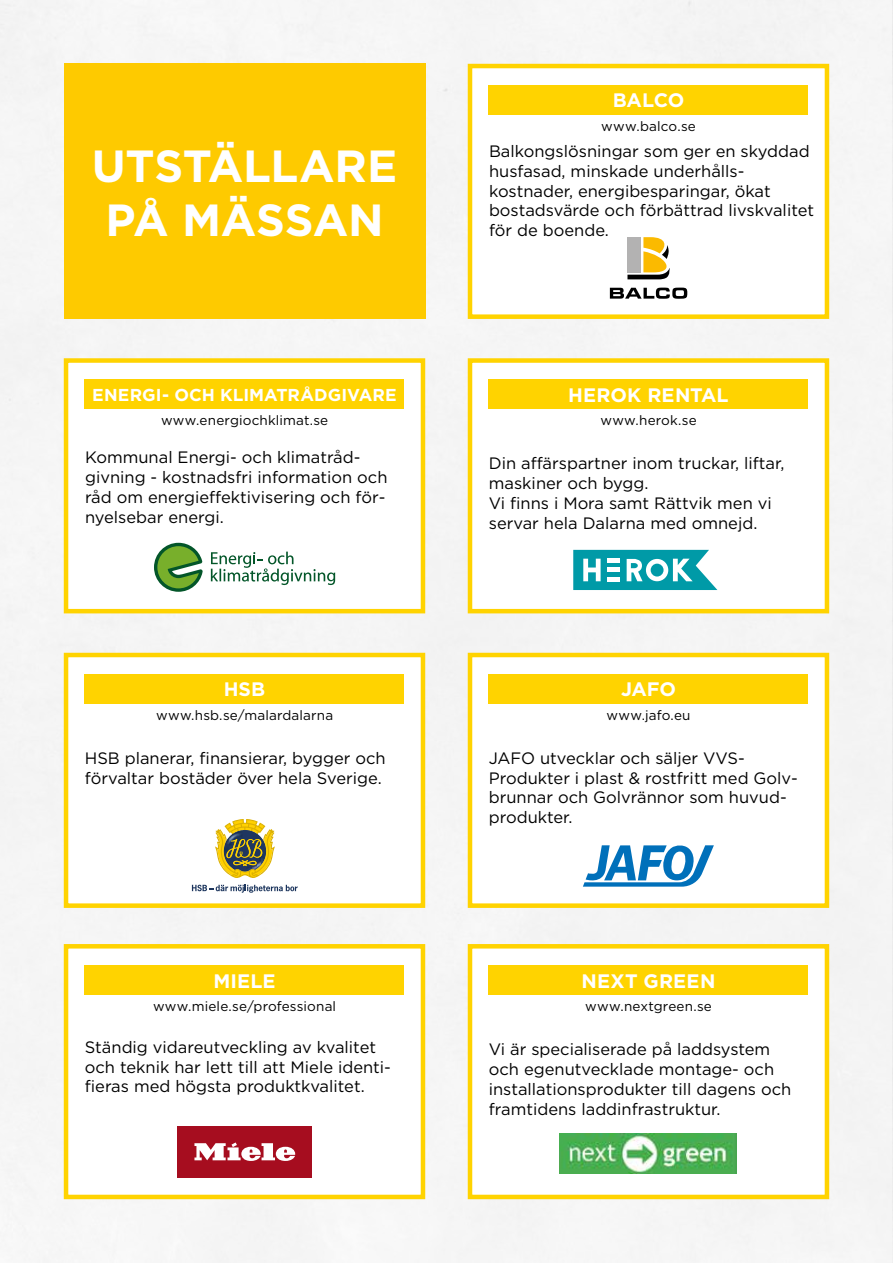
<style>
.page{position:relative;width:893px;height:1263px;background:#f5f5f5}
.page>*{position:absolute;margin:0;border:0;box-sizing:border-box;transform-origin:0 0}
.t1{font:700 45px/54px "Gotham";letter-spacing:-.005em;color:#fff;text-align:center}
.t2{font:700 19.5px "Gotham";letter-spacing:.005em;color:#fff}
.t3{font:700 17.25px "Gotham";color:#fff}
.t4{font:16.5px/19.8px "Gotham";color:#000}
.t5{font:13.5px "Gotham";letter-spacing:.01em;color:#000}
</style>
<div class="page">
<div style="left:470px;top:946px;width:357px;height:251px;background:#fff"></div>
<div style="left:468px;top:944px;width:361px;height:255px;border:4px solid #ffd300"></div>
<img style="left:560px;top:1133px;width:177px;height:40px">
<div style="left:489px;top:965px;width:319px;height:29px;background:#ffd300"></div>
<div style="left:66px;top:946px;width:357px;height:251px;background:#fff"></div>
<div style="left:64px;top:944px;width:361px;height:255px;border:4px solid #ffd300"></div>
<div style="left:177px;top:1126px;width:134px;height:52px;background:#a60d1f"></div>
<svg style="left:194px;top:1142px;width:101px;height:19px"></svg>
<div style="left:85px;top:965px;width:319px;height:29px;background:#ffd300"></div>
<div style="left:470px;top:66px;width:357px;height:251px;background:#fff"></div>
<div style="left:468px;top:64px;width:361px;height:255px;border:4px solid #ffd300"></div>
<svg style="left:610px;top:288px;width:77px;height:11px"></svg>
<svg style="left:627px;top:237px;width:43px;height:42px"></svg>
<div style="left:489px;top:85px;width:319px;height:29px;background:#ffd300"></div>
<div style="left:66px;top:360px;width:357px;height:251px;background:#fff"></div>
<div style="left:64px;top:358px;width:361px;height:255px;border:4px solid #ffd300"></div>
<svg style="left:154px;top:543px;width:49px;height:49px"></svg>
<svg style="left:211px;top:552px;width:124px;height:33px"></svg>
<div style="left:85px;top:379px;width:319px;height:30px;background:#ffd300"></div>
<div style="left:470px;top:360px;width:357px;height:251px;background:#fff"></div>
<div style="left:468px;top:358px;width:361px;height:255px;border:4px solid #ffd300"></div>
<svg style="left:573px;top:549px;width:145px;height:41px"></svg>
<div style="left:651px;top:564px;width:12px;height:12px;background:#009aa7;border-radius:50%"></div>
<div style="left:489px;top:379px;width:319px;height:30px;background:#ffd300"></div>
<div style="left:66px;top:655px;width:357px;height:251px;background:#fff"></div>
<div style="left:64px;top:653px;width:361px;height:255px;border:4px solid #ffd300"></div>
<div style="left:85px;top:674px;width:319px;height:29px;background:#ffd300"></div>
<svg style="left:192px;top:885px;width:106px;height:8px"></svg>
<svg style="left:215px;top:819px;width:60px;height:59px"></svg>
<div style="left:470px;top:655px;width:357px;height:251px;background:#fff"></div>
<div style="left:468px;top:653px;width:361px;height:255px;border:4px solid #ffd300"></div>
<svg style="left:583px;top:845px;width:131px;height:42px"></svg>
<div style="left:489px;top:674px;width:319px;height:29px;background:#ffd300"></div>
<div style="left:64px;top:64px;width:361px;height:255px;background:#feca00"></div>
<h1 class="t1" style="left:92px;top:139px;width:307px">UTSTÄLLARE<br>PÅ MÄSSAN</h1>
<p class="t3" style="left:92px;top:383px;width:306px">ENERGI- OCH KLIMATRÅDGIVARE</p>
<p class="t5" style="left:161px;top:412px;width:169px">www.energiochklimat.se</p>
<p class="t4" style="left:85px;top:447px;width:304px">Kommunal Energi- och klimatråd&shy;givning - kostnadsfri information och råd om energieffektivisering och för&shy;nyelsebar energi.</p>
<p class="t2" style="left:224px;top:676px;width:43px">HSB</p>
<p class="t5" style="left:156px;top:706px;width:179px">www.hsb.se/malardalarna</p>
<p class="t4" style="left:85px;top:748px;width:302px">HSB planerar, finansierar, bygger och förvaltar bostäder över hela Sverige.</p>
<p class="t2" style="left:213px;top:968px;width:64px">MIELE</p>
<p class="t5" style="left:153px;top:997px;width:185px">www.miele.se/professional</p>
<p class="t4" style="left:85px;top:1037px;width:308px">Ständig vidareutveckling av kvalitet och teknik har lett till att Miele identi&shy;fieras med högsta produktkvalitet.</p>
<p class="t2" style="left:613px;top:88px;width:73px">BALCO</p>
<p class="t5" style="left:601px;top:117px;width:96px">www.balco.se</p>
<p class="t4" style="left:489px;top:141px;width:327px">Balkongslösningar som ger en skyddad husfasad, minskade underhålls&shy;kostnader, energibesparingar, ökat bostadsvärde och förbättrad livskvalitet för de boende.</p>
<p class="t2" style="left:568px;top:382px;width:162px">HEROK RENTAL</p>
<p class="t5" style="left:600px;top:412px;width:98px">www.herok.se</p>
<p class="t4" style="left:489px;top:453px;width:297px">Din affärspartner inom truckar, liftar, maskiner och bygg.<br>Vi finns i Mora samt Rättvik men vi servar hela Dalarna med omnejd.</p>
<p class="t2" style="left:621px;top:676px;width:56px">JAFO</p>
<p class="t5" style="left:606px;top:706px;width:86px">www.jafo.eu</p>
<p class="t4" style="left:489px;top:748px;width:310px">JAFO utvecklar och säljer VVS-<br>Produkter i plast &amp; rostfritt med Golv&shy;brunnar och Golvrännor som huvud&shy;produkter.</p>
<p class="t2" style="left:582px;top:968px;width:135px">NEXT GREEN</p>
<p class="t5" style="left:585px;top:997px;width:128px">www.nextgreen.se</p>
<p class="t4" style="left:489px;top:1039px;width:304px">Vi är specialiserade på laddsystem och egenutvecklade montage- och installationsprodukter till dagens och framtidens laddinfrastruktur.</p>
</div>
